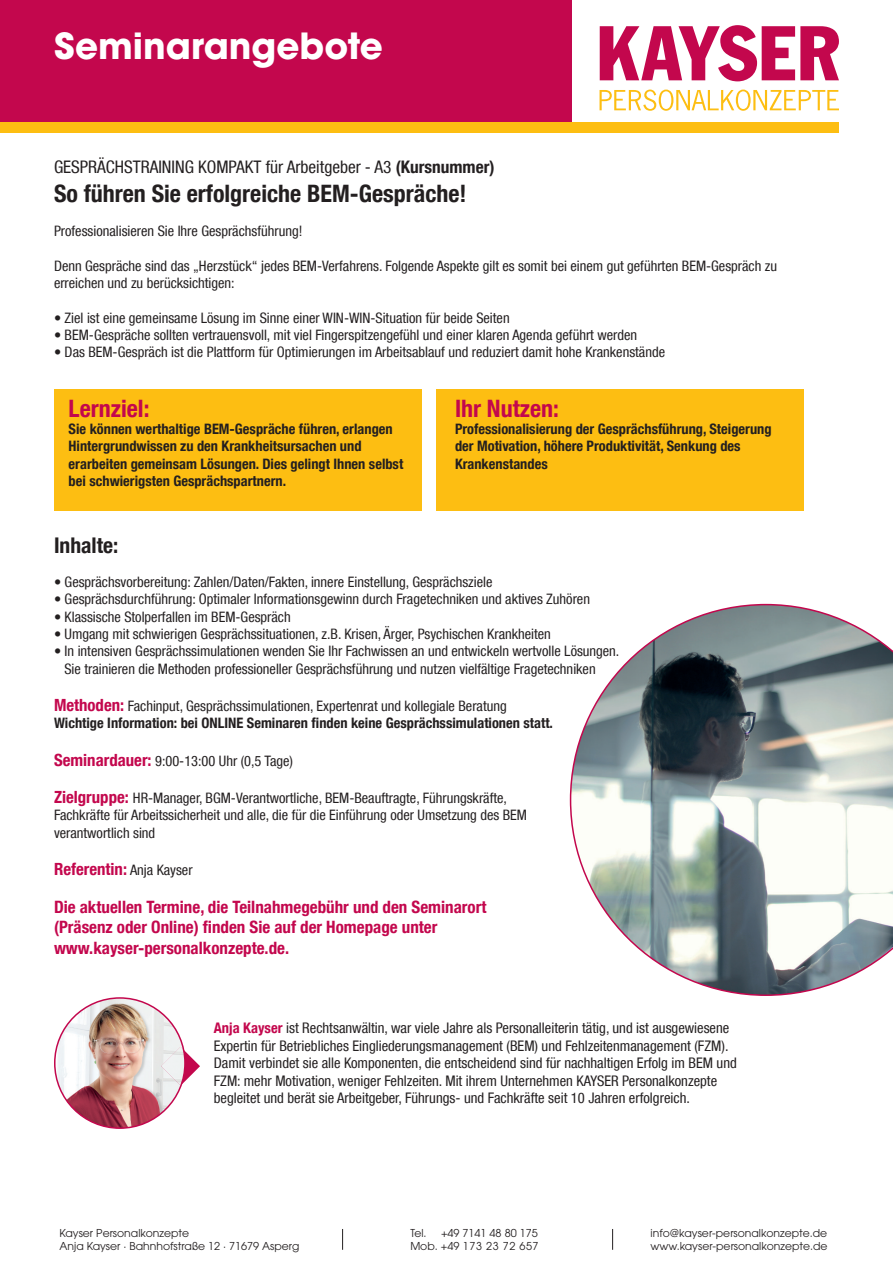
<style>
.page{position:relative;width:893px;height:1263px;background:#fff}
.page>*{position:absolute;margin:0;border:0;box-sizing:border-box;transform-origin:0 0}
.t1{font:700 35.85px "ITC Avant Garde Pro";color:#fff}
.t2{font:700 condensed 24px "Helvetica Neue LT Com";color:#231f20}
.t3{font:700 condensed 24px "Helvetica Neue LT Com";color:#c3074d}
.t4{font:700 condensed 21.6px "Helvetica Neue LT Com";color:#231f20}
.t5{font:condensed 17.25px "Helvetica Neue LT Com";color:#231f20}
.t6{font:700 condensed 16.95px/20.4px "Helvetica Neue LT Com";color:#c3074d}
.t7{font:700 condensed 16.8px "Helvetica Neue LT Com";color:#c3074d}
.t8{font:condensed 14.55px/17.5px "Helvetica Neue LT Com";color:#231f20}
.t9{font:condensed 14.4px/17.2px "Helvetica Neue LT Com";color:#231f20}
.t10{font:700 condensed 14.4px/17.2px "Helvetica Neue LT Com";color:#231f20}
.t11{font:10.8px/13px "ITC Avant Garde Pro";color:#231f20}
.s1{font-weight:700}
.s2{font-size:16.8px;color:#c3074d}
.s3{font-weight:400}
.s4{font-weight:700;font-size:16.8px;color:#c3074d}
.s5{font-weight:400;font-size:14.4px;color:#231f20}
.s6{font-weight:700;color:#c3074d}
</style>
<div class="page">
<svg style="left:342px;top:1229px;width:1px;height:21px"></svg>
<svg style="left:612px;top:1229px;width:1px;height:21px"></svg>
<div style="left:54px;top:389px;width:368px;height:121px;background:#fdbe12"></div>
<div style="left:436px;top:389px;width:368px;height:121px;background:#fdbe12"></div>
<div style="left:0;top:0;width:572px;height:122px;background:#c3074d"></div>
<div style="left:0;top:122px;width:839px;height:10px;background:#fdbe12"></div>
<svg style="left:599px;top:90px;width:240px;height:21px"></svg>
<svg style="left:600px;top:25px;width:239px;height:56px"></svg>
<svg style="left:570px;top:604px;width:323px;height:392px"></svg>
<svg style="left:185px;top:1051px;width:15px;height:30px"></svg>
<img style="left:55px;top:1063px;width:75px;height:65px">
<img style="left:161px;top:1047px;width:24px;height:39px">
<h1 class="t1" style="left:54px;top:21px;width:330px">Seminarangebote</h1>
<p class="t5" style="left:54px;top:156px;width:442px">GESPRÄCHSTRAINING KOMPAKT für Arbeitgeber - A3 <span class="s1">(Kursnummer)</span></p>
<h2 class="t2" style="left:54px;top:179px;width:414px">So führen Sie erfolgreiche BEM-Gespräche!</h2>
<p class="t9" style="left:54px;top:222px;width:250px">Professionalisieren Sie Ihre Gesprächsführung!</p>
<p class="t9" style="left:54px;top:257px;width:725px">Denn Gespräche sind das „Herzstück“ jedes BEM-Verfahrens. Folgende Aspekte gilt es somit bei einem gut geführten BEM-Gespräch zu erreichen und zu berücksichtigen:</p>
<p class="t9" style="left:54px;top:309px;width:457px">• Ziel ist eine gemeinsame Lösung im Sinne einer WIN-WIN-Situation für beide Seiten</p>
<p class="t9" style="left:54px;top:326px;width:585px">• BEM-Gespräche sollten vertrauensvoll, mit viel Fingerspitzengefühl und einer klaren Agenda geführt werden</p>
<p class="t9" style="left:54px;top:343px;width:613px">• Das BEM-Gespräch ist die Plattform für Optimierungen im Arbeitsablauf und reduziert damit hohe Krankenstände</p>
<h2 class="t3" style="left:69px;top:394px;width:82px">Lernziel:</h2>
<p class="t10" style="left:69px;top:420px;width:336px">Sie können werthaltige BEM-Gespräche führen, erlangen Hintergrundwissen zu den Krankheitsursachen und erarbeiten gemeinsam Lösungen. Dies gelingt Ihnen selbst bei schwierigsten Gesprächspartnern.</p>
<h2 class="t3" style="left:455px;top:394px;width:105px">Ihr Nutzen:</h2>
<p class="t10" style="left:455px;top:420px;width:318px">Professionalisierung der Gesprächsführung, Steigerung der Motivation, höhere Produktivität, Senkung des<br>Krankenstandes</p>
<h3 class="t4" style="left:54px;top:532px;width:66px">Inhalte:</h3>
<p class="t9" style="left:54px;top:573px;width:440px">• Gesprächsvorbereitung: Zahlen/Daten/Fakten, innere Einstellung, Gesprächsziele</p>
<p class="t9" style="left:54px;top:591px;width:537px">• Gesprächsdurchführung: Optimaler Informationsgewinn durch Fragetechniken und aktives Zuhören</p>
<p class="t9" style="left:54px;top:608px;width:238px">• Klassische Stolperfallen im BEM-Gespräch</p>
<p class="t9" style="left:54px;top:625px;width:498px">• Umgang mit schwierigen Gesprächssituationen, z.B. Krisen, Ärger, Psychischen Krankheiten</p>
<p class="t9" style="left:64px;top:642px;width:557px;text-indent:-10px">• In intensiven Gesprächssimulationen wenden Sie Ihr Fachwissen an und entwickeln wertvolle Lösungen.<br>Sie trainieren die Methoden professioneller Gesprächsführung und nutzen vielfältige Fragetechniken</p>
<p class="t10" style="left:54px;top:697px;width:501px"><span class="s2">Methoden:</span> <span class="s3">Fachinput, Gesprächssimulationen, Expertenrat und kollegiale Beratung<br></span>Wichtige Information: bei ONLINE Seminaren finden keine Gesprächssimulationen statt.</p>
<p class="t9" style="left:54px;top:752px;width:241px"><span class="s4">Seminardauer:</span> 9:00-13:00 Uhr (0,5 Tage)</p>
<p class="t9" style="left:54px;top:789px;width:475px"><span class="s4">Zielgruppe:</span> HR-Manager, BGM-Verantwortliche, BEM-Beauftragte, Führungskräfte,<br>Fachkräfte für Arbeitssicherheit und alle, die für die Einführung oder Umsetzung des BEM verantwortlich sind</p>
<p class="t7" style="left:54px;top:859px;width:140px">Referentin: <span class="s5">Anja Kayser</span></p>
<p class="t6" style="left:54px;top:897px;width:434px">Die aktuellen Termine, die Teilnahmegebühr und den Seminarort (Präsenz oder Online) finden Sie auf der Homepage unter www.kayser-personalkonzepte.de.</p>
<p class="t8" style="left:214px;top:1019px;width:524px"><span class="s6">Anja Kayser</span> ist Rechtsanwältin, war viele Jahre als Personalleiterin tätig, und ist ausgewiesene Expertin für Betriebliches Eingliederungsmanagement (BEM) und Fehlzeitenmanagement (FZM).<br>Damit verbindet sie alle Komponenten, die entscheidend sind für nachhaltigen Erfolg im BEM und FZM: mehr Motivation, weniger Fehlzeiten. Mit ihrem Unternehmen KAYSER Personalkonzepte begleitet und berät sie Arbeitgeber, Führungs- und Fachkräfte seit 10 Jahren erfolgreich.</p>
<p class="t11" style="left:60px;top:1226px;width:241px">Kayser Personalkonzepte<br>Anja Kayser . Bahnhofstraße 12 . 71679 Asperg</p>
<p class="t11" style="left:410px;top:1227px;width:18px">Tel.</p>
<p class="t11" style="left:410px;top:1227px;width:130px;text-align:right">+49 7141 48 80 175<br>Mob. +49 173 23 72 657</p>
<p class="t11" style="left:651px;top:1227px;width:179px">info@kayser-personalkonzepte.de www.kayser-personalkonzepte.de</p>
</div>
